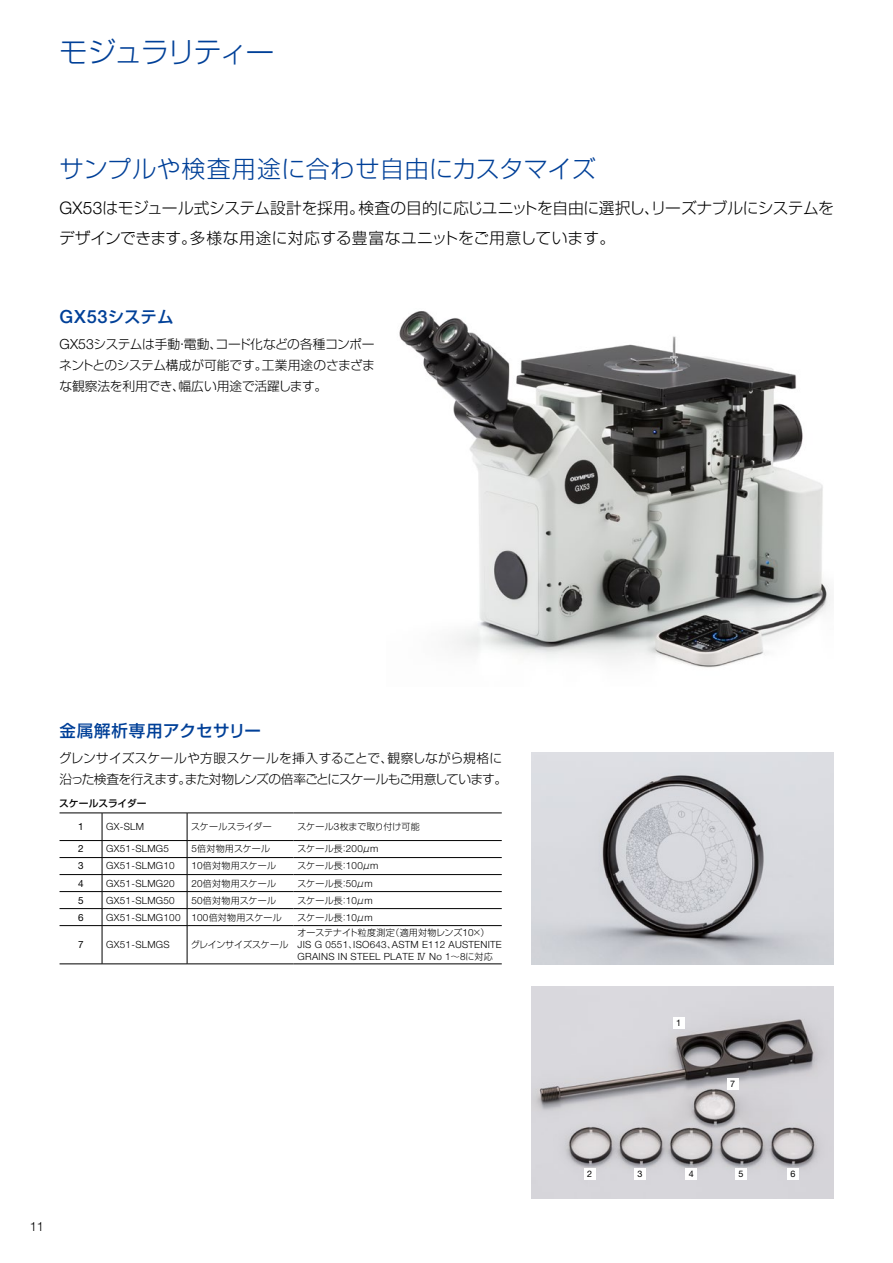
<style>
.page{position:relative;width:893px;height:1263px;background:#fff}
.page>*{position:absolute;margin:0;border:0;box-sizing:border-box;transform-origin:0 0}
.JP_Lead_copy_19pt_23pt{font:300 28.5px "Shin Go Pro";letter-spacing:-.075em;color:#004098}
.中見出し_19pt-23{font:300 24px "Shin Go Pro";letter-spacing:.015em;color:#004098}
.JP_Tittle_copy_11pt_17pt{font:500 18.15px "Helvetica Neue LT Std";color:#004098}
.JP_Tittle_copy_11pt_17pt-2{font:500 16.5px "Shin Go Pro";letter-spacing:.035em;color:#004098}
.JP_Body_copy_10_5pt_20pt{font:300 15.75px/30px "Shin Go Pro";letter-spacing:-.015em;color:#000}
.JP_Body_copy_8_5pt_14pt{font:300 12.75px/21px "Shin Go Pro";letter-spacing:-.02em;color:#000;text-align:justify}
.JP_Body_copy_8_5pt_14pt-2{font:300 12.75px/21px "Shin Go Pro";letter-spacing:-.04em;color:#000}
.t1{font:300 12.75px "Helvetica Neue LT Std";color:#000}
.JP_table_6pt_8pt{font:300 9.9px/12px "Helvetica Neue LT Std";letter-spacing:.025em;color:#000}
.JP_table_R_6pt_8pt{font:9.9px "Helvetica Neue LT Std";color:#000}
.JP_table_head_6_5pt_8pt{font:500 9.75px "Shin Go Pro";letter-spacing:-.01em;color:#000}
.JP_table_6pt_8pt-2{font:300 9px "Shin Go Pro";letter-spacing:.01em;color:#000}
.JP_table_6pt_8pt-3{font:300 9px "Shin Go Pro";letter-spacing:.03em;color:#000}
.JP_table_6pt_8pt-4{font:300 9px "Shin Go Pro";letter-spacing:-.015em;color:#000}
.CAP_01{font:9px "Helvetica Neue LT Std";color:#000}
.s1{font-family:"Helvetica Neue LT Std";font-size:17.4px}
.s2{font-family:"Shin Go Pro";font-size:16.5px}
.s3{font-family:"Helvetica Neue LT Std";font-size:14.1px}
.s4{font-family:"Helvetica Neue LT Std";font-size:9.9px}
.s5{font-family:"Shin Go Pro";font-size:9px}
</style>
<div class="page">
<img style="left:399px;top:311px;width:432px;height:357px">
<hr style="left:60px;top:813px;width:42px;height:1px;background:#000">
<hr style="left:102px;top:813px;width:85px;height:1px;background:#000">
<hr style="left:187px;top:813px;width:106px;height:1px;background:#000">
<hr style="left:293px;top:813px;width:209px;height:1px;background:#000">
<hr style="left:60px;top:840px;width:42px;height:1px;background:#000">
<hr style="left:102px;top:840px;width:85px;height:1px;background:#000">
<hr style="left:187px;top:840px;width:106px;height:1px;background:#000">
<hr style="left:293px;top:840px;width:209px;height:1px;background:#000">
<hr style="left:60px;top:857px;width:42px;height:1px;background:#000">
<hr style="left:102px;top:857px;width:85px;height:1px;background:#000">
<hr style="left:187px;top:857px;width:106px;height:1px;background:#000">
<hr style="left:293px;top:857px;width:209px;height:1px;background:#000">
<hr style="left:60px;top:874px;width:42px;height:1px;background:#000">
<hr style="left:102px;top:874px;width:85px;height:1px;background:#000">
<hr style="left:187px;top:874px;width:106px;height:1px;background:#000">
<hr style="left:293px;top:874px;width:209px;height:1px;background:#000">
<hr style="left:60px;top:891px;width:42px;height:1px;background:#000">
<hr style="left:102px;top:891px;width:85px;height:1px;background:#000">
<hr style="left:187px;top:891px;width:106px;height:1px;background:#000">
<hr style="left:293px;top:891px;width:209px;height:1px;background:#000">
<hr style="left:60px;top:908px;width:42px;height:1px;background:#000">
<hr style="left:102px;top:908px;width:85px;height:1px;background:#000">
<svg style="left:102px;top:813px;width:1px;height:112px"></svg>
<hr style="left:187px;top:908px;width:106px;height:1px;background:#000">
<svg style="left:187px;top:813px;width:1px;height:112px"></svg>
<hr style="left:293px;top:908px;width:209px;height:1px;background:#000">
<hr style="left:60px;top:925px;width:42px;height:1px;background:#000">
<hr style="left:102px;top:925px;width:85px;height:1px;background:#000">
<hr style="left:102px;top:926px;width:1px;height:38px;background:#000">
<hr style="left:187px;top:925px;width:106px;height:1px;background:#000">
<hr style="left:187px;top:926px;width:1px;height:38px;background:#000">
<hr style="left:293px;top:925px;width:209px;height:1px;background:#000">
<hr style="left:60px;top:964px;width:42px;height:1px;background:#000">
<hr style="left:102px;top:964px;width:85px;height:1px;background:#000">
<hr style="left:187px;top:964px;width:106px;height:1px;background:#000">
<hr style="left:293px;top:964px;width:209px;height:1px;background:#000">
<img style="left:531px;top:752px;width:302px;height:213px">
<img style="left:531px;top:986px;width:302px;height:213px">
<div style="left:673px;top:1017px;width:12px;height:11px;background:#fff"></div>
<div style="left:584px;top:1168px;width:11px;height:12px;background:#fff"></div>
<div style="left:634px;top:1168px;width:12px;height:12px;background:#fff"></div>
<div style="left:685px;top:1168px;width:12px;height:12px;background:#fff"></div>
<div style="left:735px;top:1168px;width:12px;height:12px;background:#fff"></div>
<div style="left:727px;top:1078px;width:11px;height:12px;background:#fff"></div>
<div style="left:787px;top:1168px;width:12px;height:12px;background:#fff"></div>
<p class="JP_Lead_copy_19pt_23pt" style="left:59px;top:29px;width:217px">モジュラリティー</p>
<p class="中見出し_19pt-23" style="left:59px;top:150px;width:538px">サンプルや検査用途に合わせ自由にカスタマイズ</p>
<p class="JP_Body_copy_10_5pt_20pt" style="left:59px;top:191px;width:776px"><span class="s1">GX53</span>はモジュール式システム設計を採用。検査の目的に応じユニットを自由に選択し、リーズナブルにシステムをデザインできます。多様な用途に対応する豊富なユニットをご用意しています。</p>
<p class="JP_Tittle_copy_11pt_17pt" style="left:60px;top:306px;width:116px">GX53<span class="s2">システム</span></p>
<p class="JP_Body_copy_8_5pt_14pt" style="left:59px;top:332px;width:317px"><span class="s3">GX53</span>システムは手動・電動、コード化などの各種コンポーネントとのシステム構成が可能です。工業用途のさまざまな観察法を利用でき、幅広い用途で活躍します。</p>
<p class="JP_Tittle_copy_11pt_17pt-2" style="left:60px;top:718px;width:203px">金属解析専用アクセサリー</p>
<p class="JP_Body_copy_8_5pt_14pt-2" style="left:59px;top:746px;width:450px">グレンサイズスケールや方眼スケールを挿入することで、観察しながら規格に沿った検査を行えます。また対物レンズの倍率ごとにスケールもご用意しています。</p>
<p class="JP_table_head_6_5pt_8pt" style="left:59px;top:795px;width:89px">スケールスライダー</p>
<p class="JP_table_R_6pt_8pt" style="left:78px;top:821px;width:7px">1</p>
<p class="JP_table_6pt_8pt" style="left:106px;top:820px;width:39px">GX-SLM</p>
<p class="JP_table_6pt_8pt-4" style="left:191px;top:819px;width:82px">スケールスライダー</p>
<p class="JP_table_6pt_8pt-2" style="left:297px;top:819px;width:124px">スケール<span class="s4">3</span>枚まで取り付け可能</p>
<p class="JP_table_R_6pt_8pt" style="left:78px;top:843px;width:7px">2</p>
<p class="JP_table_6pt_8pt" style="left:106px;top:843px;width:64px">GX51-SLMG5</p>
<p class="JP_table_6pt_8pt-3" style="left:191px;top:842px;width:80px"><span class="s4">5</span>倍対物用スケール</p>
<p class="JP_table_6pt_8pt-2" style="left:297px;top:842px;width:82px">スケール長：<span class="s4">200</span>μ<span class="s4">m</span></p>
<p class="JP_table_R_6pt_8pt" style="left:78px;top:860px;width:7px">3</p>
<p class="JP_table_6pt_8pt" style="left:106px;top:860px;width:70px">GX51-SLMG10</p>
<p class="JP_table_6pt_8pt-3" style="left:191px;top:859px;width:86px"><span class="s4">10</span>倍対物用スケール</p>
<p class="JP_table_6pt_8pt-2" style="left:297px;top:859px;width:82px">スケール長：<span class="s4">100</span>μ<span class="s4">m</span></p>
<p class="JP_table_R_6pt_8pt" style="left:78px;top:877px;width:7px">4</p>
<p class="JP_table_6pt_8pt" style="left:106px;top:877px;width:70px">GX51-SLMG20</p>
<p class="JP_table_6pt_8pt-3" style="left:191px;top:876px;width:86px"><span class="s4">20</span>倍対物用スケール</p>
<p class="JP_table_6pt_8pt-2" style="left:297px;top:876px;width:77px">スケール長：<span class="s4">50</span>μ<span class="s4">m</span></p>
<p class="JP_table_R_6pt_8pt" style="left:78px;top:894px;width:7px">5</p>
<p class="JP_table_6pt_8pt" style="left:106px;top:894px;width:70px">GX51-SLMG50</p>
<p class="JP_table_6pt_8pt-3" style="left:191px;top:893px;width:86px"><span class="s4">50</span>倍対物用スケール</p>
<p class="JP_table_6pt_8pt-2" style="left:297px;top:893px;width:77px">スケール長：<span class="s4">10</span>μ<span class="s4">m</span></p>
<p class="JP_table_R_6pt_8pt" style="left:78px;top:911px;width:7px">6</p>
<p class="JP_table_6pt_8pt" style="left:106px;top:911px;width:76px">GX51-SLMG100</p>
<p class="JP_table_6pt_8pt-3" style="left:191px;top:910px;width:92px"><span class="s4">100</span>倍対物用スケール</p>
<p class="JP_table_6pt_8pt-2" style="left:297px;top:910px;width:77px">スケール長：<span class="s4">10</span>μ<span class="s4">m</span></p>
<p class="JP_table_R_6pt_8pt" style="left:78px;top:939px;width:7px">7</p>
<p class="JP_table_6pt_8pt" style="left:106px;top:938px;width:65px">GX51-SLMGS</p>
<p class="JP_table_6pt_8pt-4" style="left:191px;top:937px;width:99px">グレインサイズスケール</p>
<p class="JP_table_6pt_8pt-2" style="left:297px;top:925px;width:194px">オーステナイト粒度測定（適用対物レンズ<span class="s4">10</span>×）</p>
<p class="JP_table_6pt_8pt" style="left:298px;top:938px;width:206px">JIS G 0551<span class="s5">、</span>ISO643<span class="s5">、</span>ASTM E112 AUSTENITE<br>GRAINS IN STEEL PLATE <span class="s5">Ⅳ</span> No 1<span class="s5">～</span>8<span class="s5">に対応</span></p>
<p class="t1" style="left:30px;top:1219px;width:16px">11</p>
<p class="CAP_01" style="left:676px;top:1017px;width:7px">1</p>
<p class="CAP_01" style="left:730px;top:1078px;width:7px">7</p>
<p class="CAP_01" style="left:587px;top:1168px;width:7px">2</p>
<p class="CAP_01" style="left:637px;top:1168px;width:7px">3</p>
<p class="CAP_01" style="left:689px;top:1168px;width:7px">4</p>
<p class="CAP_01" style="left:739px;top:1168px;width:7px">5</p>
<p class="CAP_01" style="left:790px;top:1168px;width:7px">6</p>
</div>
